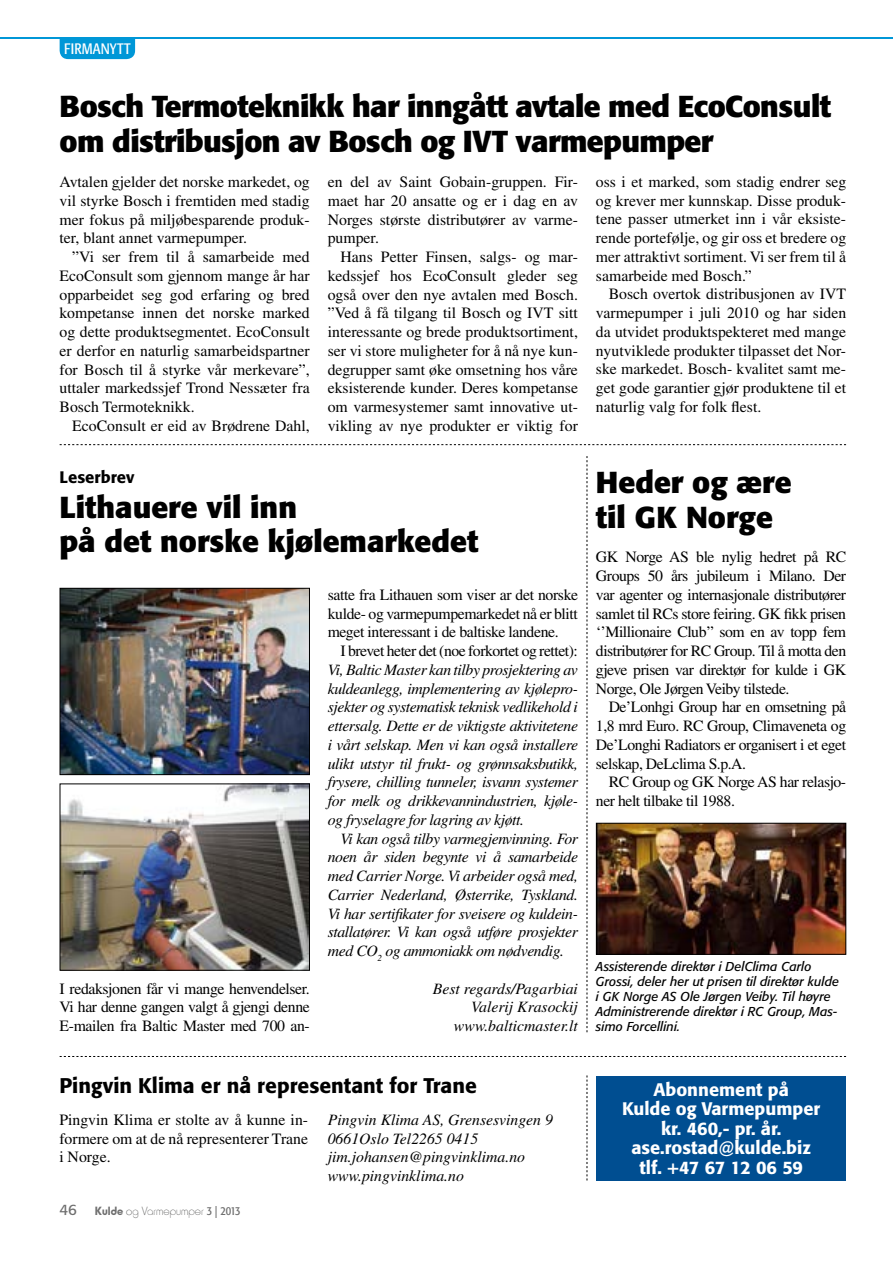
<style>
.page{position:relative;width:893px;height:1263px;background:#fff}
.page>*{position:absolute;margin:0;border:0;box-sizing:border-box;transform-origin:0 0}
.t1{font:700 30px/34.5px "Formata";letter-spacing:-.02em;color:#000}
.t2{font:700 30px/34.5px "Formata";color:#000}
.t3{font:500 21px "Formata";color:#000}
.t4{font:500 18px/19.5px "Formata";color:#fff;text-align:center}
.t5{font:500 16.5px "Formata";color:#000}
.t6{font:15.75px/18.8px "Times";color:#000;text-align:justify}
.t7{font:italic 15.75px/18.8px "Times";color:#000;text-align:justify}
.t8{font:15.75px/18.8px "Times";letter-spacing:-.03em;color:#000}
.t9{font:condensed 15px "Formata";color:#fff}
.t10{font:italic 12.75px/15px "Formata";color:#000}
.t11{font:100 12px "Hammer";color:#565655}
.s1{font-family:"Formata";font-weight:400;font-size:15px;color:#6e6e6e}
.s2{font-family:"Hammer Fat";font-weight:400;color:#6e6e6e}
.s3{font-family:"Formata";font-weight:400;font-stretch:condensed;color:#6e6e6e}
</style>
<div class="page">
<hr style="left:0;top:37px;width:893px;height:2px;background:#0097d7">
<img style="left:62px;top:590px;width:246px;height:183px">
<div style="left:60px;top:588px;width:250px;height:187px;border:1px solid #000"></div>
<img style="left:62px;top:785px;width:246px;height:184px">
<div style="left:60px;top:783px;width:250px;height:188px;border:1px solid #000"></div>
<img style="left:598px;top:825px;width:246px;height:128px">
<div style="left:596px;top:823px;width:250px;height:132px;border:1px solid #000"></div>
<svg style="left:60px;top:1056px;width:786px;height:1px"></svg>
<svg style="left:60px;top:444px;width:786px;height:1px"></svg>
<svg style="left:587px;top:456px;width:1px;height:576px"></svg>
<svg style="left:587px;top:1075px;width:1px;height:105px"></svg>
<div style="left:596px;top:1076px;width:250px;height:104px;background:#004e91"></div>
<svg style="left:60px;top:39px;width:75px;height:20px"></svg>
<p class="t9" style="left:64px;top:40px;width:9px">FIRMAN</p>
<p class="t9" style="left:110px;top:40px;width:16px">YTT</p>
<h1 class="t1" style="left:60px;top:89px;width:773px">Bosch Termoteknikk har inngått avtale med EcoConsult om distribusjon av Bosch og IVT varmepumper</h1>
<p class="t6" style="left:60px;top:172px;width:252px">Avtalen gjelder det norske markedet, og vil styrke Bosch i fremtiden med stadig mer fokus på miljøbesparende produk&shy;ter, blant annet varmepumper.</p>
<p class="t6" style="left:60px;top:247px;width:252px;text-indent:13px">”Vi ser frem til å samarbeide med EcoConsult som gjennom mange år har opparbeidet seg god erfaring og bred kompetanse innen det norske marked og dette produktsegmentet. EcoConsult er derfor en naturlig samarbeidspartner for Bosch til å styrke vår merkevare”, uttaler markedssjef Trond Nessæter fra Bosch Termoteknikk.</p>
<p class="t6" style="left:72px;top:416px;width:239px">EcoConsult er eid av Brødrene Dahl,</p>
<p class="t6" style="left:328px;top:172px;width:252px">en del av Saint Gobain-gruppen. Fir&shy;maet har 20 ansatte og er i dag en av Norges største distributører av varme&shy;pumper.</p>
<p class="t6" style="left:328px;top:247px;width:252px;text-indent:13px">Hans Petter Finsen, salgs- og mar&shy;kedssjef hos EcoConsult gleder seg også over den nye avtalen med Bosch. ”Ved å få tilgang til Bosch og IVT sitt interessante og brede produktsortiment, ser vi store muligheter for å nå nye kun&shy;degrupper samt øke omsetning hos våre eksisterende kunder. Deres kompetanse om varmesystemer samt innovative ut&shy;vikling av nye produkter er viktig for</p>
<p class="t5" style="left:60px;top:467px;width:76px">Leserbrev</p>
<h1 class="t2" style="left:60px;top:489px;width:420px">Lithauere vil inn<br>på det norske kjølemarkedet</h1>
<p class="t6" style="left:60px;top:979px;width:252px">I redaksjonen får vi mange henvendelser.<br>Vi har denne gangen valgt å gjengi denne E-mailen fra Baltic Master med 700 an-</p>
<p class="t6" style="left:328px;top:585px;width:252px">satte fra Lithauen som viser ar det norske kulde- og varmepumpemarkedet nå er blitt meget interessant i de baltiske landene.</p>
<p class="t8" style="left:340px;top:641px;width:239px">I brevet heter det (noe forkortet og rettet):</p>
<p class="t7" style="left:328px;top:660px;width:252px">Vi, Baltic Master kan tilby prosjektering av kuldeanlegg, implementering av kjølepro&shy;sjekter og systematisk teknisk vedlikehold i ettersalg. Dette er de viktigste aktivitetene i vårt selskap. Men vi kan også installere ulikt utstyr til frukt- og grønnsaksbutikk, frysere, chilling tunneler, isvann systemer for melk og drikkevannindustrien, kjøle&shy;og fryselagre for lagring av kjøtt.</p>
<p class="t7" style="left:328px;top:829px;width:252px;text-indent:13px">Vi kan også tilby varmegjenvinning. For noen år siden begynte vi å samarbeide med Carrier Norge. Vi arbeider også med, Carrier Nederland, Østerrike, Tyskland.<br>Vi har sertifikater for sveisere og kuldein&shy;stallatører. Vi kan også utføre prosjekter med CO<sub>2</sub> og ammoniakk om nødvendig.</p>
<p class="t7" style="left:433px;top:979px;width:147px;text-align:right">Best regards/Pagarbiai<br>Valerij Krasockij www.balticmaster.lt</p>
<p class="t6" style="left:596px;top:172px;width:252px">oss i et marked, som stadig endrer seg og krever mer kunnskap. Disse produk&shy;tene passer utmerket inn i vår eksiste&shy;rende portefølje, og gir oss et bredere og mer attraktivt sortiment. Vi ser frem til å samarbeide med Bosch.”</p>
<p class="t6" style="left:596px;top:285px;width:252px;text-indent:13px">Bosch overtok distribusjonen av IVT varmepumper i juli 2010 og har siden da utvidet produktspekteret med mange nyutviklede produkter tilpasset det Nor&shy;ske markedet. Bosch- kvalitet samt me&shy;get gode garantier gjør produktene til et naturlig valg for folk flest.</p>
<h1 class="t2" style="left:596px;top:465px;width:197px">Heder og ære til GK Norge</h1>
<p class="t6" style="left:596px;top:548px;width:252px">GK Norge AS ble nylig hedret på RC Groups 50 års jubileum i Milano. Der var agenter og internasjonale distributører samlet til RCs store feiring. GK fikk prisen ‘’Millionaire Club’’ som en av topp fem distributører for RC Group. Til å motta den gjeve prisen var direktør for kulde i GK Norge, Ole Jørgen Veiby tilstede.</p>
<p class="t6" style="left:596px;top:697px;width:252px;text-indent:13px">De’Lonhgi Group har en omsetning på 1,8 mrd Euro. RC Group, Climaveneta og De’Longhi Radiators er organisert i et eget selskap, DeLclima S.p.A.</p>
<p class="t8" style="left:596px;top:772px;width:252px;text-indent:13px">RC Group og GK Norge AS har relasjo&shy;ner helt tilbake til 1988.</p>
<p class="t10" style="left:596px;top:959px;width:245px">Assisterende direktør i DelClima Carlo Grossi, deler her ut prisen til direktør kulde i GK Norge AS Ole Jørgen Veiby. Til høyre Administrerende direktør i RC Group, Mas&shy;simo Forcellini.</p>
<h2 class="t3" style="left:60px;top:1072px;width:419px">Pingvin Klima er nå representant for Trane</h2>
<p class="t6" style="left:59px;top:1110px;width:250px">Pingvin Klima er stolte av å kunne in&shy;formere om at de nå representerer Trane i Norge.</p>
<p class="t11" style="left:59px;top:1203px;width:183px"><span class="s1">46</span> <span class="s2">Kulde</span> og Varmepumper <span class="s3">3 | 2013</span></p>
<p class="t7" style="left:328px;top:1110px;width:227px;text-align:left">Pingvin Klima AS, Grensesvingen 9<br>0661Oslo Tel2265 0415 jim.johansen@pingvinklima.no www.pingvinklima.no</p>
<p class="t4" style="left:622px;top:1080px;width:200px">Abonnement på<br>Kulde og Varmepumper kr. 460,- pr. år. ase.rostad@kulde.biz tlf. +47 67 12 06 59</p>
</div>
